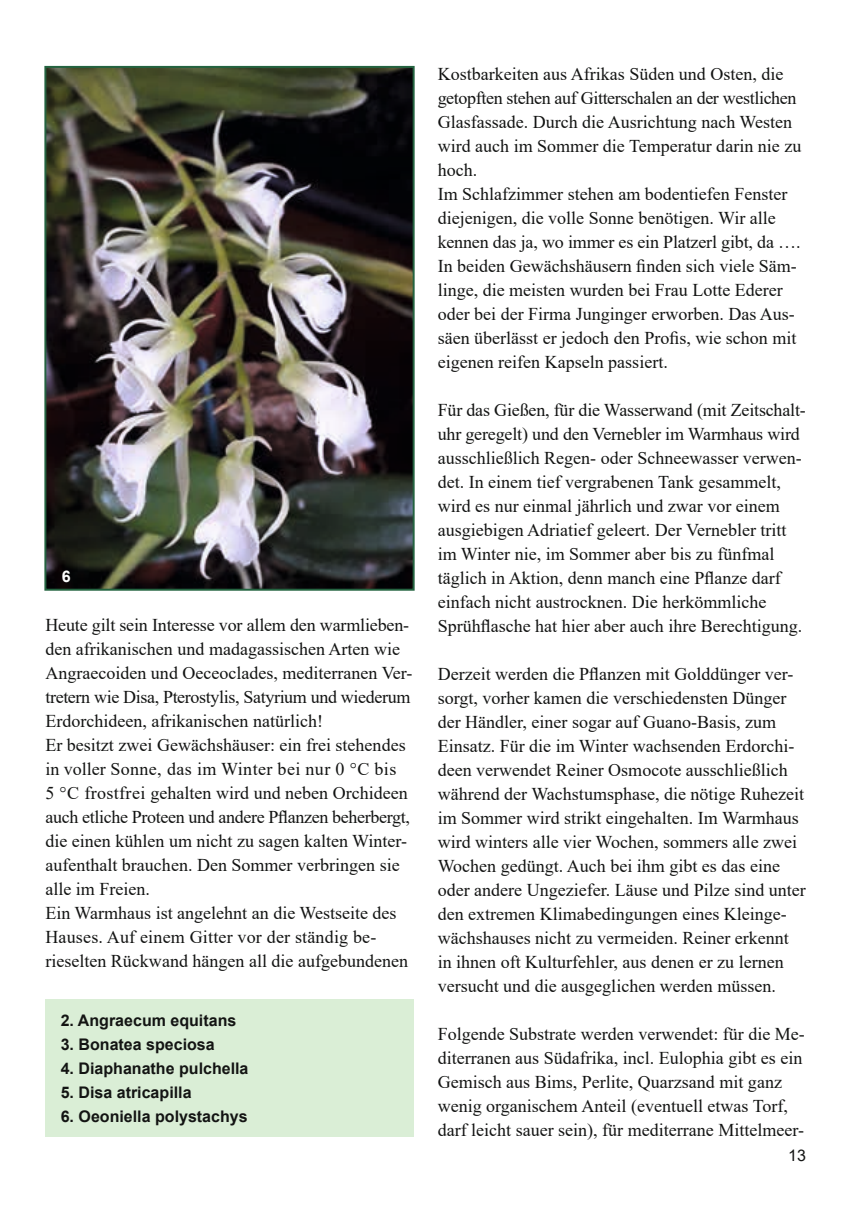
<style>
.page{position:relative;width:857px;height:1225px;background:#fff}
.page>*{position:absolute;margin:0;border:0;box-sizing:border-box;transform-origin:0 0}
.t1{font:18px/24px "Times New Roman";color:#131413}
.t2{font:700 16px "Arial";color:#131413}
.t3{font:16px "Arial";color:#131413}
.t4{font:700 16px "Arial";color:#fff}
</style>
<div class="page">
<img style="left:47px;top:69px;width:364px;height:519px">
<div style="left:44px;top:66px;width:370px;height:525px;border:2px solid #246340"></div>
<div style="left:45px;top:998px;width:368px;height:138px;background:#daeed6"></div>
<p class="t4" style="left:62px;top:565px;width:10px">6</p>
<p class="t1" style="left:45px;top:612px;width:368px">Heute gilt sein Interesse vor allem den warmlieben&shy;den afrikanischen und madagassischen Arten wie Angraecoiden und Oeceoclades, mediterranen Ver&shy;tretern wie Disa, Pterostylis, Satyrium und wiederum Erdorchideen, afrikanischen natürlich!<br>Er besitzt zwei Gewächshäuser: ein frei stehendes in voller Sonne, das im Winter bei nur 0 °C bis<br>5 °C frostfrei gehalten wird und neben Orchideen auch etliche Proteen und andere Pflanzen beherbergt, die einen kühlen um nicht zu sagen kalten Winter&shy;aufenthalt brauchen. Den Sommer verbringen sie alle im Freien.<br>Ein Warmhaus ist angelehnt an die Westseite des Hauses. Auf einem Gitter vor der ständig be&shy;rieselten Rückwand hängen all die aufgebundenen</p>
<p class="t2" style="left:61px;top:1009px;width:177px">2. Angraecum equitans</p>
<p class="t2" style="left:61px;top:1033px;width:155px">3. Bonatea speciosa</p>
<p class="t2" style="left:61px;top:1057px;width:189px">4. Diaphanathe pulchella</p>
<p class="t2" style="left:61px;top:1081px;width:132px">5. Disa atricapilla</p>
<p class="t2" style="left:61px;top:1105px;width:188px">6. Oeoniella polystachys</p>
<p class="t1" style="left:437px;top:62px;width:365px">Kostbarkeiten aus Afrikas Süden und Osten, die getopften stehen auf Gitterschalen an der westlichen Glasfassade. Durch die Ausrichtung nach Westen wird auch im Sommer die Temperatur darin nie zu hoch.<br>Im Schlafzimmer stehen am bodentiefen Fenster diejenigen, die volle Sonne benötigen. Wir alle kennen das ja, wo immer es ein Platzerl gibt, da ….<br>In beiden Gewächshäusern finden sich viele Säm&shy;linge, die meisten wurden bei Frau Lotte Ederer oder bei der Firma Junginger erworben. Das Aus&shy;säen überlässt er jedoch den Profis, wie schon mit eigenen reifen Kapseln passiert.</p>
<p class="t1" style="left:437px;top:397px;width:369px">Für das Gießen, für die Wasserwand (mit Zeitschalt&shy;uhr geregelt) und den Vernebler im Warmhaus wird ausschließlich Regen- oder Schneewasser verwen&shy;det. In einem tief vergrabenen Tank gesammelt, wird es nur einmal jährlich und zwar vor einem ausgiebigen Adriatief geleert. Der Vernebler tritt im Winter nie, im Sommer aber bis zu fünfmal täglich in Aktion, denn manch eine Pflanze darf einfach nicht austrocknen. Die herkömmliche Sprühflasche hat hier aber auch ihre Berechtigung.</p>
<p class="t1" style="left:437px;top:661px;width:369px">Derzeit werden die Pflanzen mit Golddünger ver&shy;sorgt, vorher kamen die verschiedensten Dünger der Händler, einer sogar auf Guano-Basis, zum Einsatz. Für die im Winter wachsenden Erdorchi&shy;deen verwendet Reiner Osmocote ausschließlich während der Wachstumsphase, die nötige Ruhezeit im Sommer wird strikt eingehalten. Im Warmhaus wird winters alle vier Wochen, sommers alle zwei Wochen gedüngt. Auch bei ihm gibt es das eine oder andere Ungeziefer. Läuse und Pilze sind unter den extremen Klimabedingungen eines Kleinge&shy;wächshauses nicht zu vermeiden. Reiner erkennt in ihnen oft Kulturfehler, aus denen er zu lernen versucht und die ausgeglichen werden müssen.</p>
<p class="t1" style="left:437px;top:1021px;width:368px">Folgende Substrate werden verwendet: für die Me&shy;diterranen aus Südafrika, incl. Eulophia gibt es ein Gemisch aus Bims, Perlite, Quarzsand mit ganz wenig organischem Anteil (eventuell etwas Torf, darf leicht sauer sein), für mediterrane Mittelmeer-</p>
<p class="t3" style="left:787px;top:1144px;width:19px">13</p>
</div>
